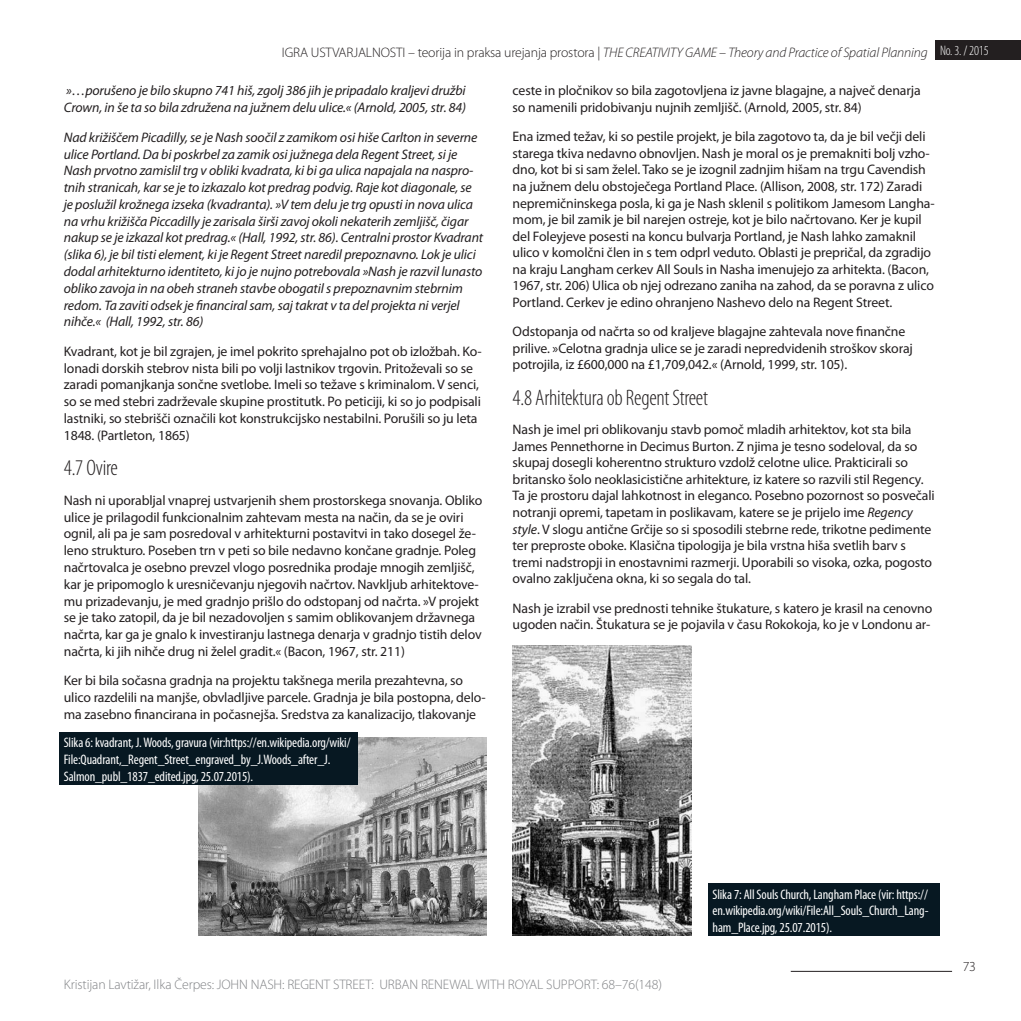
<style>
.page{position:relative;width:1021px;height:1021px;background:#fff}
.page>*{position:absolute;margin:0;border:0;box-sizing:border-box;transform-origin:0 0}
.clanki_podnaslov{font:300 condensed 22.5px "Myriad Pro";letter-spacing:-.01em;color:#231f20}
.t1{font:13.8px/16.5px "Myriad Pro";letter-spacing:-.01em;color:#231f20}
.t2{font:italic 13.8px/16.8px "Myriad Pro";letter-spacing:-.01em;color:#231f20}
.opisi_k_slikam_BREZ{font:condensed 13.8px/16.5px "Myriad Pro";letter-spacing:-.01em;color:#fff;text-align:justify}
.t3{font:italic 300 13.8px "Myriad Pro";letter-spacing:-.01em;color:#231f20}
.t4{font:300 13.8px "Myriad Pro";letter-spacing:-.01em;color:#808285}
.t5{font:300 13.8px "Myriad Pro";color:#231f20}
.s1{font-style:normal}
.s2{font-style:normal;font-stretch:condensed;color:#fff}
.s3{font-style:italic}
</style>
<div class="page">
<hr style="left:790px;top:970px;width:162px;height:1px;background:#231f20">
<div style="left:935px;top:41px;width:85px;height:19px;background:#231f20"></div>
<div style="left:708px;top:883px;width:232px;height:52px;background:#071822"></div>
<img style="left:198px;top:737px;width:288px;height:198px">
<img style="left:512px;top:645px;width:179px;height:290px">
<div style="left:60px;top:732px;width:298px;height:52px;background:#071822"></div>
<p class="t3" style="left:282px;top:44px;width:708px"><span class="s1">IGRA USTVARJALNOSTI – teorija in praksa urejanja prostora |</span> THE CREATIVITY GAME – Theory and Practice of Spatial Planning <span class="s2">No. 3. / 2015</span></p>
<p class="t2" style="left:64px;top:82px;width:404px">»…porušeno je bilo skupno 741 hiš, zgolj 386 jih je pripadalo kraljevi družbi<br>Crown, in še ta so bila združena na južnem delu ulice.« (Arnold, 2005, str. 84)</p>
<p class="t2" style="left:64px;top:128px;width:421px">Nad križiščem Picadilly, se je Nash soočil z zamikom osi hiše Carlton in severne ulice Portland. Da bi poskrbel za zamik osi južnega dela Regent Street, si je Nash prvotno zamislil trg v obliki kvadrata, ki bi ga ulica napajala na naspro&shy;tnih stranicah, kar se je to izkazalo kot predrag podvig. Raje kot diagonale, se je poslužil krožnega izseka (kvadranta). »V tem delu je trg opusti in nova ulica na vrhu križišča Piccadilly je zarisala širši zavoj okoli nekaterih zemljišč, čigar nakup se je izkazal kot predrag.« (Hall, 1992, str. 86). Centralni prostor Kvadrant (slika 6), je bil tisti element, ki je Regent Street naredil prepoznavno. Lok je ulici dodal arhitekturno identiteto, ki jo je nujno potrebovala »Nash je razvil lunasto obliko zavoja in na obeh straneh stavbe obogatil s prepoznavnim stebrnim redom. Ta zaviti odsek je financiral sam, saj takrat v ta del projekta ni verjel nihče.« (Hall, 1992, str. 86)</p>
<p class="t1" style="left:64px;top:342px;width:419px">Kvadrant, kot je bil zgrajen, je imel pokrito sprehajalno pot ob izložbah. Ko&shy;lonadi dorskih stebrov nista bili po volji lastnikov trgovin. Pritoževali so se zaradi pomanjkanja sončne svetlobe. Imeli so težave s kriminalom. V senci, so se med stebri zadrževale skupine prostitutk. Po peticiji, ki so jo podpisali lastniki, so stebrišči označili kot konstrukcijsko nestabilni. Porušili so ju leta 1848. (Partleton, 1865)</p>
<p class="clanki_podnaslov" style="left:64px;top:454px;width:56px">4.7 Ovire</p>
<p class="t1" style="left:64px;top:491px;width:420px">Nash ni uporabljal vnaprej ustvarjenih shem prostorskega snovanja. Obliko ulice je prilagodil funkcionalnim zahtevam mesta na način, da se je oviri ognil, ali pa je sam posredoval v arhitekturni postavitvi in tako dosegel že&shy;leno strukturo. Poseben trn v peti so bile nedavno končane gradnje. Poleg načrtovalca je osebno prevzel vlogo posrednika prodaje mnogih zemljišč, kar je pripomoglo k uresničevanju njegovih načrtov. Navkljub arhitektove&shy;mu prizadevanju, je med gradnjo prišlo do odstopanj od načrta. »V projekt se je tako zatopil, da je bil nezadovoljen s samim oblikovanjem državnega načrta, kar ga je gnalo k investiranju lastnega denarja v gradnjo tistih delov načrta, ki jih nihče drug ni želel gradit.« (Bacon, 1967, str. 211)</p>
<p class="t1" style="left:64px;top:672px;width:423px">Ker bi bila sočasna gradnja na projektu takšnega merila prezahtevna, so ulico razdelili na manjše, obvladljive parcele. Gradnja je bila postopna, delo&shy;ma zasebno financirana in počasnejša. Sredstva za kanalizacijo, tlakovanje</p>
<p class="t1" style="left:512px;top:82px;width:409px">ceste in pločnikov so bila zagotovljena iz javne blagajne, a največ denarja so namenili pridobivanju nujnih zemljišč. (Arnold, 2005, str. 84)</p>
<p class="t1" style="left:512px;top:128px;width:423px">Ena izmed težav, ki so pestile projekt, je bila zagotovo ta, da je bil večji deli starega tkiva nedavno obnovljen. Nash je moral os je premakniti bolj vzho&shy;dno, kot bi si sam želel. Tako se je izognil zadnjim hišam na trgu Cavendish na južnem delu obstoječega Portland Place. (Allison, 2008, str. 172) Zaradi nepremičninskega posla, ki ga je Nash sklenil s politikom Jamesom Langha&shy;mom, je bil zamik je bil narejen ostreje, kot je bilo načrtovano. Ker je kupil del Foleyjeve posesti na koncu bulvarja Portland, je Nash lahko zamaknil ulico v komolčni člen in s tem odprl veduto. Oblasti je prepričal, da zgradijo na kraju Langham cerkev All Souls in Nasha imenujejo za arhitekta. (Bacon, 1967, str. 206) Ulica ob njej odrezano zaniha na zahod, da se poravna z ulico Portland. Cerkev je edino ohranjeno Nashevo delo na Regent Street.</p>
<p class="t1" style="left:512px;top:323px;width:402px">Odstopanja od načrta so od kraljeve blagajne zahtevala nove finančne prilive. »Celotna gradnja ulice se je zaradi nepredvidenih stroškov skoraj potrojila, iz £600,000 na £1,709,042.« (Arnold, 1999, str. 105).</p>
<p class="clanki_podnaslov" style="left:512px;top:384px;width:197px">4.8 Arhitektura ob Regent Street</p>
<p class="t1" style="left:512px;top:421px;width:423px">Nash je imel pri oblikovanju stavb pomoč mladih arhitektov, kot sta bila James Pennethorne in Decimus Burton. Z njima je tesno sodeloval, da so skupaj dosegli koherentno strukturo vzdolž celotne ulice. Prakticirali so britansko šolo neoklasicistične arhitekture, iz katere so razvili stil Regency.<br>Ta je prostoru dajal lahkotnost in eleganco. Posebno pozornost so posvečali notranji opremi, tapetam in poslikavam, katere se je prijelo ime <span class="s3">Regency style</span>. V slogu antične Grčije so si sposodili stebrne rede, trikotne pedimente ter preproste oboke. Klasična tipologija je bila vrstna hiša svetlih barv s tremi nadstropji in enostavnimi razmerji. Uporabili so visoka, ozka, pogosto ovalno zaključena okna, ki so segala do tal.</p>
<p class="t1" style="left:512px;top:599px;width:421px">Nash je izrabil vse prednosti tehnike štukature, s katero je krasil na cenovno ugoden način. Štukatura se je pojavila v času Rokokoja, ko je v Londonu ar-</p>
<p class="opisi_k_slikam_BREZ" style="left:64px;top:734px;width:288px;text-align:left">Slika 6: kvadrant, J. Woods, gravura (vir:https://en.wikipedia.org/wiki/<br>File:Quadrant,_Regent_Street_engraved_by_J.Woods_after_J.<br>Salmon_publ_1837_edited.jpg, 25.07.2015).</p>
<p class="t4" style="left:64px;top:975px;width:599px">Kristijan Lavtižar, Ilka Čerpes: JOHN NASH: REGENT STREET: URBAN RENEWAL WITH ROYAL SUPPORT: 68–76(148)</p>
<p class="opisi_k_slikam_BREZ" style="left:712px;top:885px;width:217px">Slika 7: All Souls Church, Langham Place (vir: https:// en.wikipedia.org/wiki/File:All_Souls_Church_Lang&shy;ham_Place.jpg, 25.07.2015).</p>
<p class="t5" style="left:962px;top:958px;width:15px">73</p>
</div>
